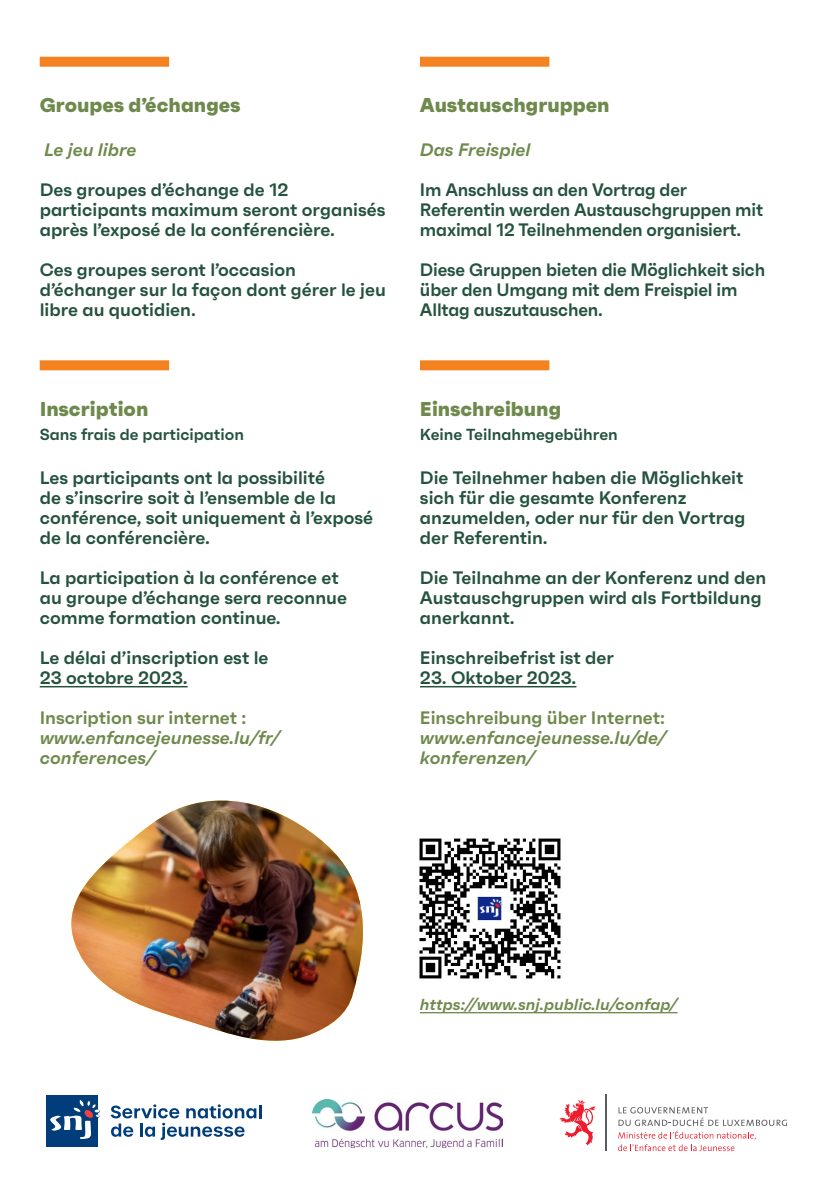
<style>
.page{position:relative;width:840px;height:1191px;background:#fff}
.page>*{position:absolute;margin:0;border:0;box-sizing:border-box;transform-origin:0 0}
.t1{font:800 20px "Faktum";color:#6f894d}
.t2{font:600 18px/20px "Faktum";color:#24523f}
.t3{font:italic 600 18px/20px "Faktum";color:#6f894d}
.t4{font:600 18px "Faktum";color:#6f894d}
.t5{font:600 16px "Faktum";color:#24523f}
.t6{font:italic 600 16px "Faktum";color:#6f894d}
</style>
<div class="page">
<hr style="left:40px;top:686px;width:147px;height:1px;background:#24523f">
<hr style="left:420px;top:686px;width:156px;height:1px;background:#24523f">
<div style="left:40px;top:57px;width:129px;height:10px;background:#f58220"></div>
<div style="left:40px;top:360px;width:129px;height:10px;background:#f58220"></div>
<div style="left:420px;top:57px;width:129px;height:10px;background:#f58220"></div>
<div style="left:420px;top:360px;width:129px;height:10px;background:#f58220"></div>
<img style="left:312px;top:1100px;width:190px;height:47px">
<svg style="left:111px;top:1104px;width:150px;height:35px"></svg>
<div style="left:46px;top:1095px;width:51px;height:51px;background:#003d7a"></div>
<svg style="left:50px;top:1099px;width:50px;height:40px"></svg>
<svg style="left:618px;top:1107px;width:168px;height:44px"></svg>
<svg style="left:559px;top:1100px;width:36px;height:45px"></svg>
<hr style="left:605px;top:1094px;width:1px;height:57px;background:#5a5b5d">
<img style="left:71px;top:800px;width:292px;height:241px">
<hr style="left:420px;top:1012px;width:257px;height:1px;background:#6f894d">
<img style="left:419px;top:838px;width:142px;height:141px">
<p class="t1" style="left:40px;top:93px;width:202px">Groupes d’échanges</p>
<p class="t3" style="left:44px;top:140px;width:94px">Le jeu libre</p>
<p class="t2" style="left:40px;top:180px;width:347px">Des groupes d’échange de 12 participants maximum seront organisés après l’exposé de la conférencière.</p>
<p class="t2" style="left:40px;top:260px;width:347px">Ces groupes seront l’occasion d’échanger sur la façon dont gérer le jeu libre au quotidien.</p>
<p class="t1" style="left:40px;top:396px;width:110px">Inscription</p>
<p class="t5" style="left:40px;top:424px;width:206px">Sans frais de participation</p>
<p class="t2" style="left:40px;top:467px;width:335px">Les participants ont la possibilité<br>de s’inscrire soit à l’ensemble de la conférence, soit uniquement à l’exposé de la conférencière.</p>
<p class="t2" style="left:40px;top:567px;width:309px">La participation à la conférence et au groupe d’échange sera reconnue comme formation continue.</p>
<p class="t2" style="left:40px;top:647px;width:230px">Le délai d’inscription est le<br>23 octobre 2023.</p>
<p class="t4" style="left:40px;top:707px;width:208px">Inscription sur internet :</p>
<p class="t3" style="left:40px;top:727px;width:241px">www.enfancejeunesse.lu/fr/ conferences/</p>
<p class="t1" style="left:420px;top:93px;width:191px">Austauschgruppen</p>
<p class="t3" style="left:420px;top:140px;width:112px">Das Freispiel</p>
<p class="t2" style="left:420px;top:180px;width:344px">Im Anschluss an den Vortrag der<br>Referentin werden Austauschgruppen mit maximal 12 Teilnehmenden organisiert.</p>
<p class="t2" style="left:420px;top:260px;width:346px">Diese Gruppen bieten die Möglichkeit sich über den Umgang mit dem Freispiel im<br>Alltag auszutauschen.</p>
<p class="t1" style="left:420px;top:396px;width:143px">Einschreibung</p>
<p class="t5" style="left:420px;top:424px;width:199px">Keine Teilnahmegebühren</p>
<p class="t2" style="left:420px;top:467px;width:326px">Die Teilnehmer haben die Möglichkeit sich für die gesamte Konferenz anzumelden, oder nur für den Vortrag der Referentin.</p>
<p class="t2" style="left:420px;top:567px;width:347px">Die Teilnahme an der Konferenz und den<br>Austauschgruppen wird als Fortbildung anerkannt.</p>
<p class="t2" style="left:420px;top:647px;width:195px">Einschreibefrist ist der</p>
<p class="t2" style="left:420px;top:667px;width:158px">23. Oktober 2023.</p>
<p class="t4" style="left:420px;top:707px;width:246px">Einschreibung über Internet:</p>
<p class="t3" style="left:420px;top:727px;width:247px">www.enfancejeunesse.lu/de/ konferenzen/</p>
<p class="t6" style="left:420px;top:995px;width:259px">https://www.snj.public.lu/confap/</p>
</div>
